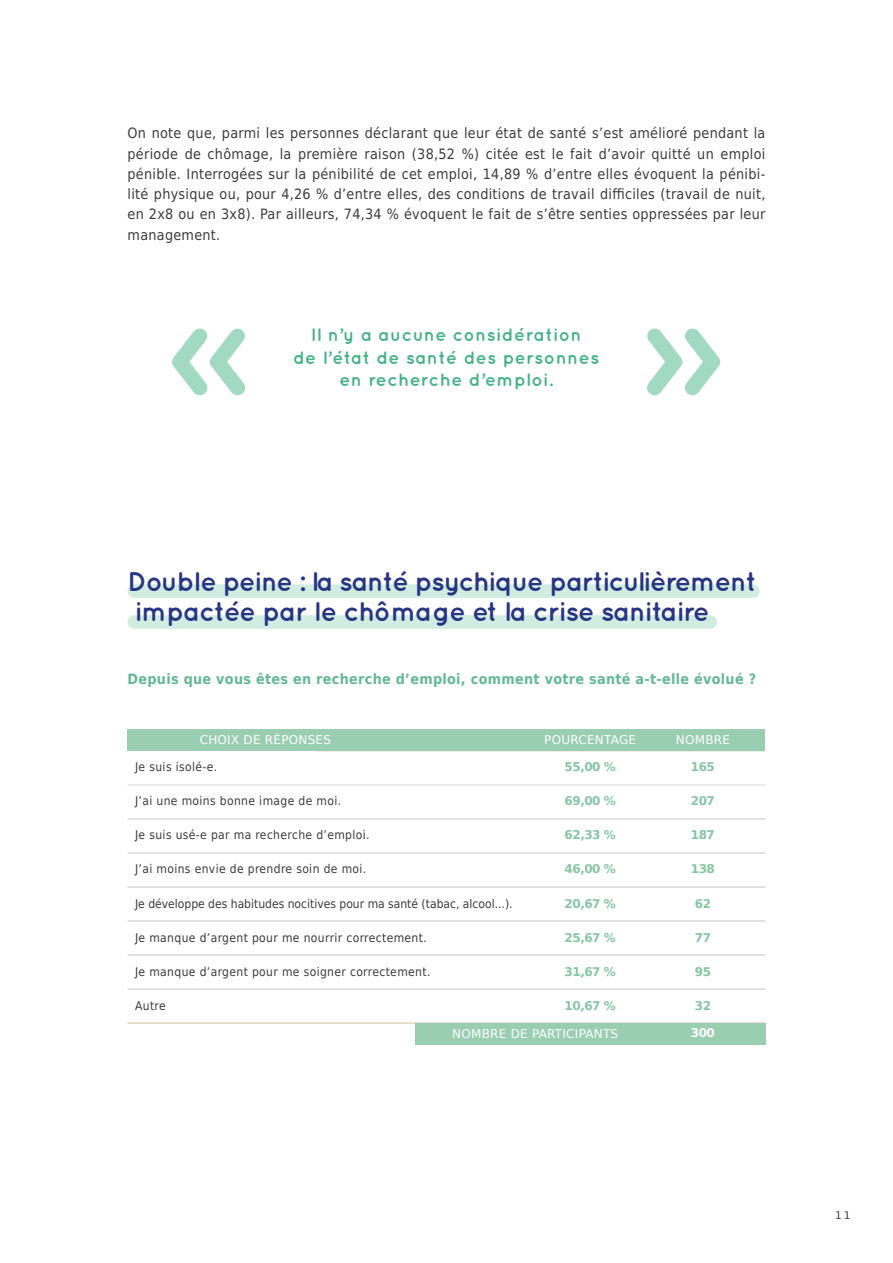
<style>
.page{position:relative;width:893px;height:1263px;background:#fff}
.page>*{position:absolute;margin:0;border:0;box-sizing:border-box;transform-origin:0 0}
.t1{font:700 150px "Quicksand";color:#45b385}
.t2{font:700 27px/30px "Quicksand";letter-spacing:-.04em;color:#283583}
.t3{font:700 18px/22.5px "Quicksand";letter-spacing:.03em;color:#45b385;text-align:center}
.t4{font:14.25px/20.2px "DejaVu Sans Condensed";letter-spacing:.02em;color:#3c3c3b;text-align:justify}
.t5{font:700 14.25px "DejaVu Sans Condensed";letter-spacing:.02em;color:#62ba91}
.t6{font:12px "DejaVu Sans Condensed";letter-spacing:.03em;color:#3c3c3b}
.t7{font:700 12px "DejaVu Sans";letter-spacing:-.04em;color:#85c6a3}
.t8{font:12px "DejaVu Sans Condensed";color:#3c3c3b}
.t9{font:12px "DejaVu Sans";letter-spacing:.02em;color:#fff}
.t10{font:700 12px "DejaVu Sans";color:#fff}
.t11{font:10.5px "DejaVu Sans";color:#3c3c3b}
</style>
<div class="page">
<div style="left:134px;top:615px;width:576px;height:14px;background:#d1ece0"></div>
<div style="left:134px;top:584px;width:619px;height:14px;background:#d1ece0"></div>
<hr style="left:316px;top:751px;width:449px;height:1px;background:#dadada">
<hr style="left:128px;top:785px;width:637px;height:1px;background:#dadada">
<hr style="left:128px;top:819px;width:637px;height:1px;background:#dadada">
<div style="left:128px;top:729px;width:637px;height:22px;background:#99ceb0"></div>
<hr style="left:128px;top:853px;width:637px;height:1px;background:#dadada">
<hr style="left:128px;top:887px;width:637px;height:1px;background:#dadada">
<hr style="left:128px;top:921px;width:637px;height:1px;background:#dadada">
<hr style="left:128px;top:955px;width:637px;height:1px;background:#dadada">
<hr style="left:128px;top:989px;width:637px;height:1px;background:#dadada">
<hr style="left:128px;top:1023px;width:637px;height:1px;background:#dadada">
<div style="left:415px;top:1023px;width:350px;height:22px;background:#99ceb0"></div>
<p class="t4" style="left:128px;top:123px;width:639px">On note que, parmi les personnes déclarant que leur état de santé s’est amélioré pendant la période de chômage, la première raison (38,52 %) citée est le fait d’avoir quitté un emploi pénible. Interrogées sur la pénibilité de cet emploi, 14,89 % d’entre elles évoquent la pénibi&shy;lité physique ou, pour 4,26 % d’entre elles, des conditions de travail difficiles (travail de nuit, en 2x8 ou en 3x8). Par ailleurs, 74,34 % évoquent le fait de s’être senties oppressées par leur management.</p>
<h1 class="t1" style="left:164px;top:259px;width:79px">«</h1>
<p class="t3" style="left:293px;top:323px;width:308px">Il n’y a aucune considération<br>de l’état de santé des personnes</p>
<p class="t3" style="left:339px;top:368px;width:215px">en recherche d’emploi.</p>
<h2 class="t2" style="left:128px;top:565px;width:630px">Double peine : la santé psychique particulièrement impactée par le chômage et la crise sanitaire</h2>
<p class="t5" style="left:128px;top:667px;width:630px">Depuis que vous êtes en recherche d’emploi, comment votre santé a-t-elle évolué ?</p>
<p class="t9" style="left:200px;top:729px;width:133px">CHOIX DE RÉPONSES</p>
<p class="t6" style="left:135px;top:757px;width:84px">Je suis isolé-e.</p>
<p class="t6" style="left:135px;top:791px;width:208px">J’ai une moins bonne image de moi.</p>
<p class="t6" style="left:135px;top:825px;width:236px">Je suis usé-e par ma recherche d’emploi.</p>
<p class="t9" style="left:544px;top:729px;width:93px">POURCENTAGE</p>
<p class="t7" style="left:565px;top:757px;width:53px">55,00 %</p>
<p class="t7" style="left:565px;top:791px;width:53px">69,00 %</p>
<p class="t7" style="left:565px;top:825px;width:53px">62,33 %</p>
<p class="t9" style="left:676px;top:729px;width:56px">NOMBRE</p>
<p class="t7" style="left:691px;top:757px;width:26px">165</p>
<p class="t7" style="left:691px;top:791px;width:26px">207</p>
<p class="t7" style="left:691px;top:825px;width:26px">187</p>
<p class="t6" style="left:135px;top:859px;width:233px">J’ai moins envie de prendre soin de moi.</p>
<p class="t7" style="left:565px;top:859px;width:53px">46,00 %</p>
<p class="t7" style="left:691px;top:859px;width:26px">138</p>
<p class="t8" style="left:135px;top:893px;width:379px">Je développe des habitudes nocitives pour ma santé (tabac, alcool...).</p>
<p class="t7" style="left:565px;top:893px;width:53px">20,67 %</p>
<p class="t7" style="left:695px;top:893px;width:18px">62</p>
<p class="t6" style="left:135px;top:927px;width:293px">Je manque d’argent pour me nourrir correctement.</p>
<p class="t7" style="left:565px;top:927px;width:53px">25,67 %</p>
<p class="t7" style="left:695px;top:927px;width:18px">77</p>
<p class="t6" style="left:135px;top:961px;width:297px">Je manque d’argent pour me soigner correctement.</p>
<p class="t7" style="left:565px;top:961px;width:53px">31,67 %</p>
<p class="t7" style="left:695px;top:961px;width:18px">95</p>
<p class="t6" style="left:135px;top:995px;width:32px">Autre</p>
<p class="t7" style="left:565px;top:995px;width:53px">10,67 %</p>
<p class="t7" style="left:695px;top:995px;width:18px">32</p>
<p class="t9" style="left:452px;top:1023px;width:167px">NOMBRE DE PARTICIPANTS</p>
<p class="t10" style="left:691px;top:1023px;width:26px">300</p>
<p class="t11" style="left:835px;top:1206px;width:17px">11</p>
</div>
